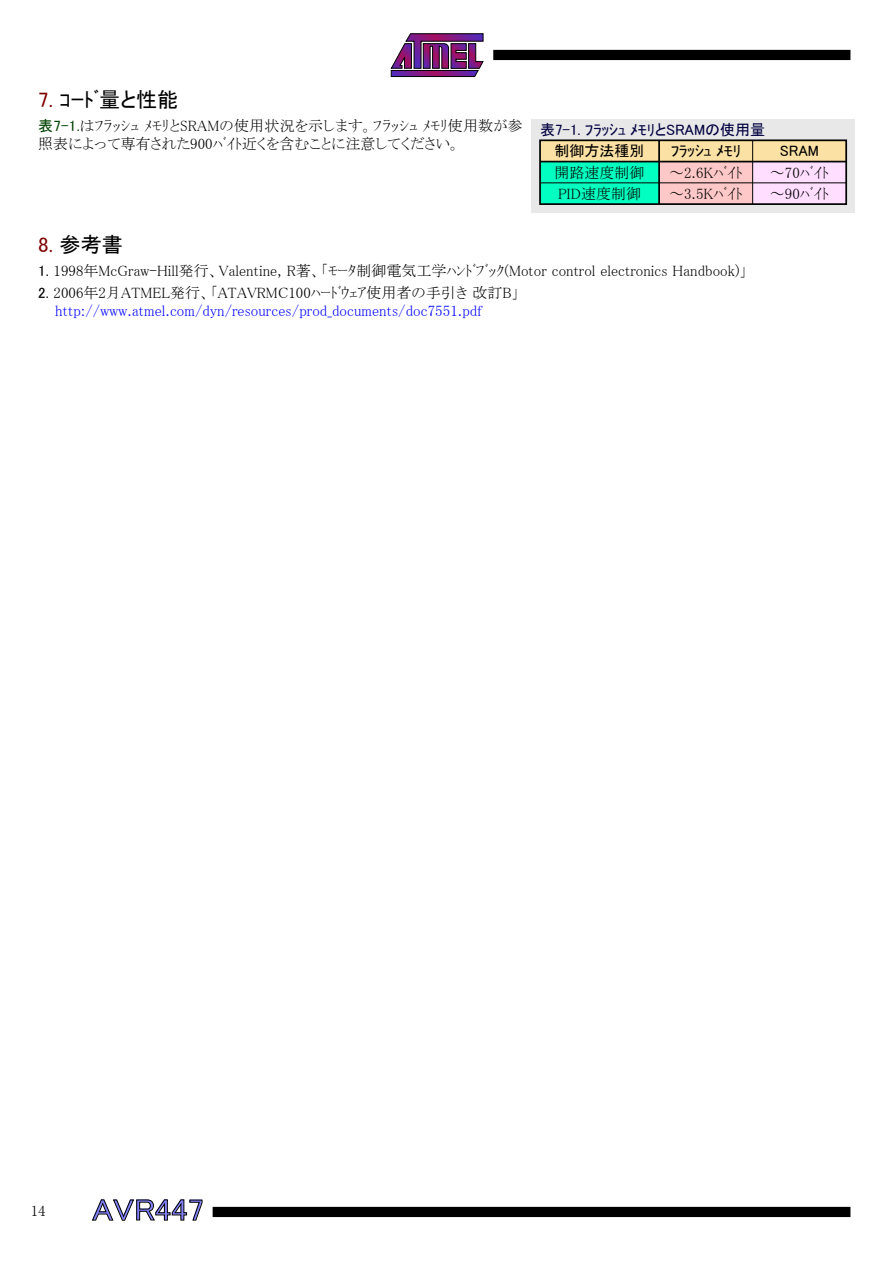
<style>
.page{position:relative;width:893px;height:1263px;background:#fff}
.page>*{position:absolute;margin:0;border:0;box-sizing:border-box;transform-origin:0 0}
.t1{font:30px "MS P Gothic";color:#8080ff;scale:1.1 1}
.t2{font:21px "MS P Gothic";color:#000}
.t3{font:15px/18px "MS P Mincho";color:#000}
.t4{font:15px/18px "MS P Mincho";color:#00f}
.t5{font:15px "MS P Gothic";color:#000040}
.t6{font:15px "MS P Gothic";color:#000}
.s1{color:#800000}
.s2{font-family:"MS P Gothic";color:#004000}
.s3{font-family:"MS P Gothic"}
.s4{font-family:"MS P Gothic";color:#000}
.s5{color:#000}
</style>
<div class="page">
<svg style="left:390px;top:33px;width:94px;height:44px"></svg>
<div style="left:493px;top:50px;width:357px;height:10px;background:#000"></div>
<div style="left:213px;top:1207px;width:637px;height:10px;background:#000"></div>
<svg style="left:92px;top:1199px;width:110px;height:22px"></svg>
<div style="left:531px;top:119px;width:324px;height:94px;background:#e8e8e8"></div>
<div style="left:659px;top:162px;width:94px;height:42px;background:#ffc8c8"></div>
<div style="left:540px;top:162px;width:119px;height:42px;background:#00ffc0"></div>
<div style="left:753px;top:162px;width:93px;height:42px;background:#ffdeff"></div>
<div style="left:540px;top:140px;width:306px;height:22px;background:#fce1a4"></div>
<div style="left:539px;top:139px;width:308px;height:66px;border:2px solid #000"></div>
<hr style="left:658px;top:140px;width:2px;height:64px;background:#000">
<hr style="left:752px;top:140px;width:1px;height:64px;background:#000">
<hr style="left:540px;top:161px;width:306px;height:1px;background:#000">
<hr style="left:540px;top:182px;width:306px;height:1px;background:#000">
<h2 class="t2" style="left:38px;top:89px;width:141px"><span class="s1">7.</span> ｺｰﾄﾞ量と性能</h2>
<p class="t3" style="left:38px;top:117px;width:486px"><span class="s2">表7-1.</span>はﾌﾗｯｼｭ ﾒﾓﾘとSRAMの使用状況を示します。ﾌﾗｯｼｭ ﾒﾓﾘ使用数が参照表によって専有された900ﾊﾞｲﾄ近くを含むことに注意してください。</p>
<p class="t5" style="left:540px;top:122px;width:227px">表7-1. ﾌﾗｯｼｭ ﾒﾓﾘとSRAMの使用量</p>
<p class="t6" style="left:555px;top:143px;width:91px">制御方法種別</p>
<p class="t6" style="left:671px;top:143px;width:71px">ﾌﾗｯｼｭ ﾒﾓﾘ</p>
<p class="t6" style="left:780px;top:143px;width:41px">SRAM</p>
<p class="t3" style="left:555px;top:163px;width:91px">開路速度制御</p>
<p class="t3" style="left:669px;top:163px;width:75px">～2.6Kﾊﾞｲﾄ</p>
<p class="t3" style="left:770px;top:163px;width:61px">～70ﾊﾞｲﾄ</p>
<p class="t3" style="left:558px;top:184px;width:85px">PID速度制御</p>
<p class="t3" style="left:669px;top:184px;width:75px">～3.5Kﾊﾞｲﾄ</p>
<p class="t3" style="left:770px;top:184px;width:61px">～90ﾊﾞｲﾄ</p>
<h2 class="t2" style="left:38px;top:234px;width:86px"><span class="s1">8.</span> 参考書</h2>
<p class="t3" style="left:38px;top:261px;width:710px"><span class="s3">1.</span> 1998年McGraw-Hill発行、Valentine, R著、「ﾓｰﾀ制御電気工学ﾊﾝﾄﾞﾌﾞｯｸ(Motor control electronics Handbook)」</p>
<p class="t4" style="left:55px;top:284px;width:466px;text-indent:-17px"><span class="s4">2.</span> <span class="s5">2006年2月ATMEL発行、「ATAVRMC100ﾊｰﾄﾞｳｪｱ使用者の手引き 改訂B」</span>http://www.atmel.com/dyn/resources/prod_documents/doc7551.pdf</p>
<p class="t3" style="left:31px;top:1202px;width:16px">14</p>
<h1 class="t1" style="left:92px;top:1195px;width:103px">AVR447</h1>
</div>
